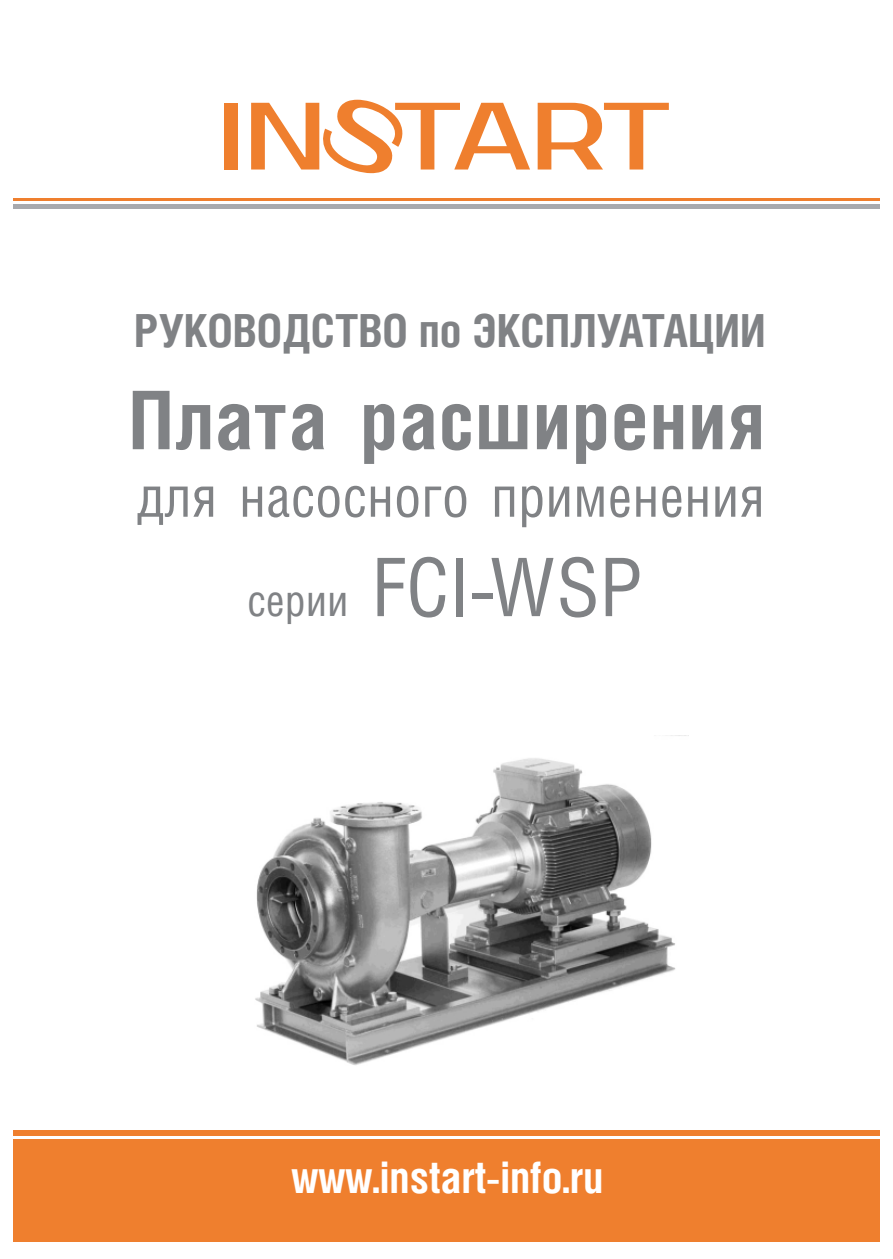
<style>
.page{position:relative;width:893px;height:1259px;background:#fff}
.page>*{position:absolute;margin:0;border:0;box-sizing:border-box;transform-origin:0 0}
.t1{font:700 81px "Helios Cond";letter-spacing:.015em;color:#808285}
.t2{font:81px "Helios Cond";letter-spacing:.005em;color:#808285}
.t3{font:56.4px "Helios Cond";color:#808285}
.t4{font:700 45.6px "Helios Cond";color:#808285}
.t5{font:700 43.5px "Helios Cond";color:#fff}
.s1{font-size:43.2px}
</style>
<div class="page">
<div style="left:224px;top:103px;width:14px;height:66px;background:#ef7f2e"></div>
<svg style="left:251px;top:100px;width:279px;height:73px"></svg>
<svg style="left:538px;top:103px;width:131px;height:66px"></svg>
<hr style="left:13px;top:205px;width:867px;height:4px;background:#a8a9ad">
<hr style="left:13px;top:198px;width:867px;height:2px;background:#ef7f2e">
<div style="left:13px;top:1129px;width:867px;height:112px;background:#ef7f2e"></div>
<hr style="left:13px;top:1136px;width:867px;height:2px;background:#fff">
<img style="left:255px;top:735px;width:434px;height:330px">
<p class="t4" style="left:134px;top:310px;width:633px">РУКОВОДСТВО по ЭКСПЛУАТАЦИИ</p>
<h1 class="t1" style="left:129px;top:383px;width:638px">Плата расширения</h1>
<p class="t3" style="left:136px;top:472px;width:630px">для насосного применения</p>
<h1 class="t2" style="left:247px;top:552px;width:398px"><span class="s1">серии</span> FCI-WSP</h1>
<p class="t5" style="left:291px;top:1157px;width:314px">www.instart-info.ru</p>
</div>
